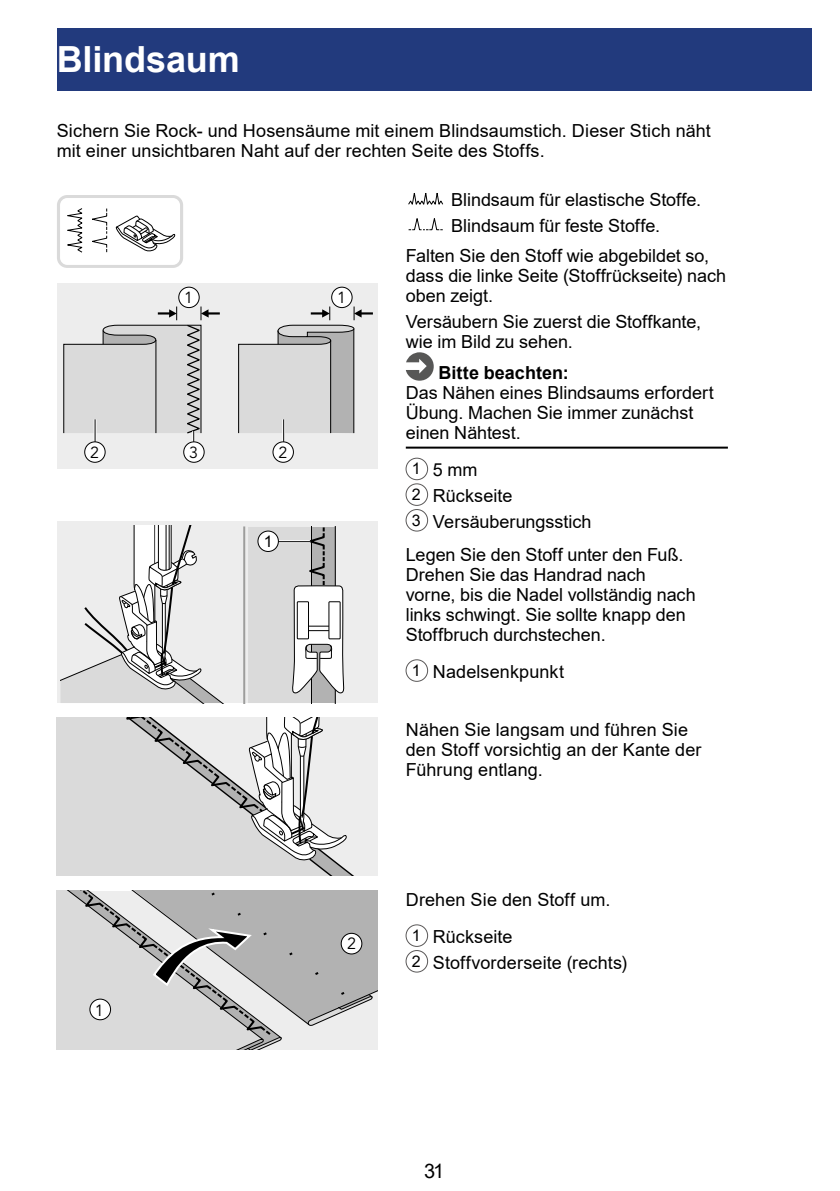
<style>
.page{position:relative;width:840px;height:1191px;background:#fff}
.page>*{position:absolute;margin:0;border:0;box-sizing:border-box;transform-origin:0 0}
.t1{font:700 36px "Arial";letter-spacing:-.005em;color:#fff}
.t2{font:20px "Arial";color:#000}
.t3{font:18px/20px "Arial";color:#000}
.t4{font:700 18px "Arial";letter-spacing:.005em;color:#000}
.t5{font:16.2px "Avenir LT Std";color:#000}
.t6{font:16px "Avenir LT Std";color:#000}
.t7{font:16px "Arial";color:#000}
.s1{font-size:16px}
</style>
<div class="page">
<div style="left:57px;top:28px;width:754px;height:63px;background:#223a7d"></div>
<hr style="left:405px;top:446px;width:322px;height:2px;background:#000">
<svg style="left:405px;top:352px;width:28px;height:29px"></svg>
<div style="left:405px;top:458px;width:22px;height:22px;border:1px solid #5a5858;border-radius:50%"></div>
<div style="left:405px;top:483px;width:22px;height:22px;border:1px solid #5a5858;border-radius:50%"></div>
<div style="left:405px;top:509px;width:22px;height:22px;border:1px solid #5a5858;border-radius:50%"></div>
<div style="left:405px;top:659px;width:22px;height:22px;border:1px solid #5a5858;border-radius:50%"></div>
<div style="left:405px;top:924px;width:22px;height:22px;border:1px solid #5a5858;border-radius:50%"></div>
<div style="left:405px;top:950px;width:22px;height:22px;border:1px solid #5a5858;border-radius:50%"></div>
<svg style="left:57px;top:195px;width:126px;height:73px"></svg>
<div style="left:57px;top:283px;width:321px;height:186px;background:#ededed"></div>
<svg style="left:238px;top:306px;width:135px;height:128px"></svg>
<div style="left:179px;top:287px;width:20px;height:20px;background:#fff;border-radius:50%"></div>
<div style="left:178px;top:287px;width:21px;height:21px;border:1px solid #000;border-radius:50%"></div>
<div style="left:331px;top:287px;width:21px;height:20px;background:#fff;border-radius:50%"></div>
<div style="left:331px;top:287px;width:21px;height:21px;border:1px solid #000;border-radius:50%"></div>
<hr style="left:282px;top:419px;width:3px;height:35px;background:#fff">
<hr style="left:283px;top:419px;width:1px;height:35px;background:#000">
<div style="left:85px;top:442px;width:20px;height:20px;background:#fff;border-radius:50%"></div>
<div style="left:84px;top:441px;width:22px;height:22px;border:1px solid #000;border-radius:50%"></div>
<div style="left:273px;top:442px;width:20px;height:20px;background:#fff;border-radius:50%"></div>
<div style="left:272px;top:441px;width:22px;height:22px;border:1px solid #000;border-radius:50%"></div>
<svg style="left:63px;top:306px;width:157px;height:150px"></svg>
<div style="left:184px;top:442px;width:20px;height:20px;background:#fff;border-radius:50%"></div>
<div style="left:183px;top:441px;width:21px;height:22px;border:1px solid #000;border-radius:50%"></div>
<div style="left:57px;top:521px;width:320px;height:182px;background:#ededed"></div>
<div style="left:248px;top:527px;width:63px;height:176px;background:#dadada"></div>
<svg style="left:292px;top:527px;width:51px;height:176px"></svg>
<hr style="left:277px;top:540px;width:33px;height:3px;background:#fff">
<hr style="left:277px;top:541px;width:33px;height:1px;background:#000">
<div style="left:258px;top:531px;width:20px;height:20px;background:#fff;border-radius:50%"></div>
<div style="left:257px;top:530px;width:22px;height:22px;border:1px solid #000;border-radius:50%"></div>
<hr style="left:243px;top:526px;width:2px;height:177px;background:#9d9d9c">
<svg style="left:60px;top:525px;width:163px;height:178px"></svg>
<div style="left:58px;top:717px;width:319px;height:159px;background:#ededed"></div>
<div style="left:57px;top:717px;width:15px;height:159px;background:#dadada"></div>
<div style="left:72px;top:717px;width:22px;height:159px;background:#dadada"></div>
<svg style="left:94px;top:861px;width:260px;height:15px;background:#d3d3d3"></svg>
<svg style="left:94px;top:717px;width:253px;height:144px"></svg>
<svg style="left:57px;top:891px;width:320px;height:158px;background:#c2c2c2"></svg>
<div style="left:90px;top:999px;width:20px;height:20px;background:#fff;border-radius:50%"></div>
<div style="left:89px;top:998px;width:22px;height:22px;border:1px solid #000;border-radius:50%"></div>
<div style="left:341px;top:933px;width:20px;height:21px;background:#fff;border-radius:50%"></div>
<div style="left:340px;top:932px;width:22px;height:22px;border:1px solid #000;border-radius:50%"></div>
<svg style="left:408px;top:193px;width:35px;height:12px"></svg>
<svg style="left:408px;top:218px;width:35px;height:13px"></svg>
<h1 class="t1" style="left:57px;top:34px;width:184px">Blindsaum</h1>
<p class="t3" style="left:57px;top:121px;width:655px">Sichern Sie Rock- und Hosensäume mit einem Blindsaumstich. Dieser Stich näht mit einer unsichtbaren Naht auf der rechten Seite des Stoffs.</p>
<p class="t3" style="left:451px;top:187px;width:251px;line-height:25.6px">Blindsaum für elastische Stoffe.<br>Blindsaum für feste Stoffe.</p>
<p class="t3" style="left:405px;top:246px;width:322px">Falten Sie den Stoff wie abgebildet so, dass die linke Seite (Stoffrückseite) nach oben zeigt.</p>
<p class="t3" style="left:405px;top:311px;width:297px">Versäubern Sie zuerst die Stoffkante, wie im Bild zu sehen.</p>
<p class="t4" style="left:438px;top:359px;width:132px">Bitte beachten:</p>
<p class="t3" style="left:405px;top:383px;width:309px">Das Nähen eines Blindsaums erfordert<br>Übung. Machen Sie immer zunächst einen Nähtest.</p>
<p class="t3" style="left:411px;top:457px;width:181px;line-height:25.6px"><span class="s1">1</span> 5 mm<br><span class="s1">2</span> Rückseite<br><span class="s1">3</span> Versäuberungsstich</p>
<p class="t3" style="left:405px;top:545px;width:291px">Legen Sie den Stoff unter den Fuß.<br>Drehen Sie das Handrad nach vorne, bis die Nadel vollständig nach links schwingt. Sie sollte knapp den<br>Stoffbruch durchstechen.</p>
<p class="t3" style="left:411px;top:661px;width:154px"><span class="s1">1</span> Nadelsenkpunkt</p>
<p class="t6" style="left:184px;top:288px;width:10px">1</p>
<p class="t6" style="left:337px;top:288px;width:10px">1</p>
<p class="t6" style="left:90px;top:443px;width:10px">2</p>
<p class="t6" style="left:189px;top:443px;width:10px">3</p>
<p class="t6" style="left:278px;top:443px;width:10px">2</p>
<p class="t7" style="left:264px;top:530px;width:10px">1</p>
<p class="t5" style="left:95px;top:1000px;width:10px">1</p>
<p class="t5" style="left:347px;top:934px;width:10px">2</p>
<p class="t3" style="left:405px;top:719px;width:297px">Nähen Sie langsam und führen Sie den Stoff vorsichtig an der Kante der<br>Führung entlang.</p>
<p class="t3" style="left:411px;top:881px;width:200px;line-height:36.6px;text-indent:-6px">Drehen Sie den Stoff um.<br><span class="s1">1</span> Rückseite</p>
<p class="t3" style="left:411px;top:952px;width:217px"><span class="s1">2</span> Stoffvorderseite (rechts)</p>
<p class="t2" style="left:424px;top:1157px;width:21px">31</p>
</div>
